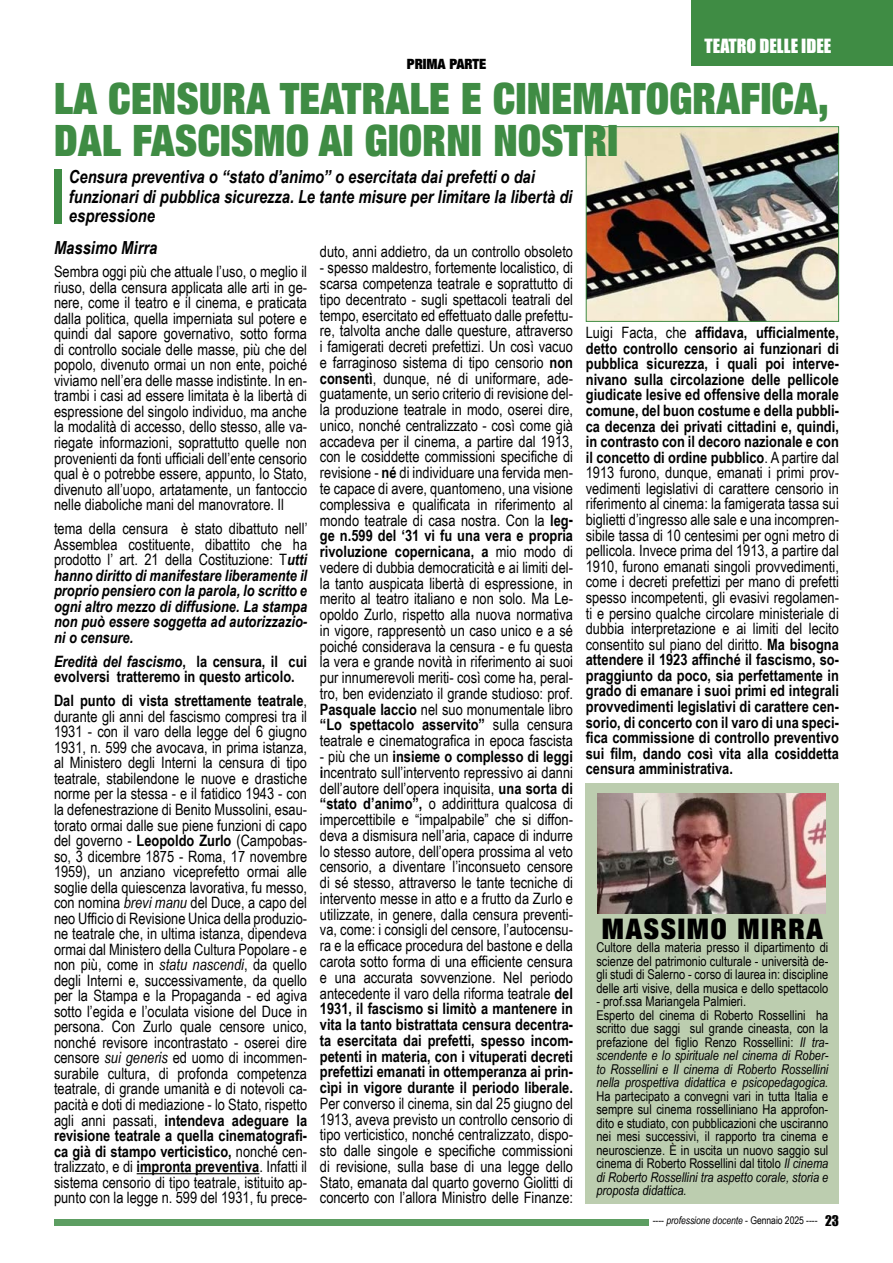
<style>
.page{position:relative;width:893px;height:1263px;background:#fff}
.page>*{position:absolute;margin:0;border:0;box-sizing:border-box;transform-origin:0 0}
.t1{font:900 condensed 43.5px/42px "Helvetica Neue LT Pro";letter-spacing:.01em;color:#3f8c44;scale:.94 1}
.t2{font:900 condensed 28.5px "Helvetica Neue LT Std";letter-spacing:.06em;color:#000}
.t3{font:italic 700 18px/19.5px "Arial Narrow";color:#000}
.t4{font:18px "Impact";color:#fff}
.t5{font:15.6px/15.8px "Arial Narrow";color:#000;text-align:justify}
.t6{font:700 15.6px/15.6px "Arial Narrow";color:#000}
.t7{font:italic 700 15.6px/15.5px "Arial Narrow";color:#000;text-align:justify}
.t8{font:900 condensed 14.25px "Helvetica Neue LT Pro";color:#000}
.t9{font:13.5px/13.5px "Arial Narrow";color:#000;text-align:justify}
.t10{font:10.5px "Arial Narrow";letter-spacing:-.005em;color:#000}
.s1{font-weight:700}
.s2{font-weight:400;font-style:normal}
.s3{font-style:italic}
.s4{font-weight:400}
.s5{font-family:"Impact";font-size:13.5px}
</style>
<div class="page">
<div style="left:54px;top:1219px;width:594px;height:6px;background:#5d9e62"></div>
<hr style="left:137px;top:1173px;width:122px;height:1px;background:#000">
<div style="left:54px;top:170px;width:7px;height:54px;background:#3f8c44"></div>
<div style="left:692px;top:0;width:201px;height:65px;background:#3f8c44"></div>
<div style="left:586px;top:783px;width:253px;height:420px;background:#bccdaf"></div>
<img style="left:597px;top:793px;width:229px;height:120px">
<img style="left:588px;top:128px;width:249px;height:192px">
<div style="left:586px;top:126px;width:253px;height:196px;border:1px solid #3f8c44"></div>
<p class="t8" style="left:407px;top:54px;width:81px">PRIMA PARTE</p>
<p class="t4" style="left:705px;top:32px;width:128px">TEATRO DELLE IDEE</p>
<h1 class="t1" style="left:54px;top:76px;width:826px">LA CENSURA TEATRALE E CINEMATOGRAFICA,<br>DAL FASCISMO AI GIORNI NOSTRI</h1>
<p class="t3" style="left:69px;top:166px;width:505px">Censura preventiva o “stato d’animo” o esercitata dai prefetti o dai funzionari di pubblica sicurezza. Le tante misure per limitare la libertà di espressione</p>
<p class="t3" style="left:54px;top:237px;width:105px">Massimo Mirra</p>
<p class="t5" style="left:320px;top:243px;width:255px">duto, anni addietro, da un controllo obsoleto</p>
<p class="t5" style="left:320px;top:259px;width:255px">- spesso maldestro, fortemente localistico, di scarsa competenza teatrale e soprattutto di tipo decentrato - sugli spettacoli teatrali del tempo, esercitato ed effettuato dalle prefettu&shy;re, talvolta anche dalle questure, attraverso i famigerati decreti prefettizi. Un così vacuo e farraginoso sistema di tipo censorio <span class="s1">non consentì</span>, dunque, né di uniformare, ade&shy;guatamente, un serio criterio di revisione del&shy;la produzione teatrale in modo, oserei dire, unico, nonché centralizzato - così come già accadeva per il cinema, a partire dal 1913, con le cosiddette commissioni specifiche di revisione - <span class="s1">né</span> di individuare una fervida men&shy;te capace di avere, quantomeno, una visione complessiva e qualificata in riferimento al mondo teatrale di casa nostra. Con la <span class="s1">leg&shy;ge n.599 del ‘31 vi fu una vera e propria rivoluzione copernicana, a</span> mio modo di vedere di dubbia democraticità e ai limiti del&shy;la tanto auspicata libertà di espressione, in merito al teatro italiano e non solo. Ma Le&shy;opoldo Zurlo, rispetto alla nuova normativa in vigore, rappresentò un caso unico e a sé poiché considerava la censura - e fu questa la vera e grande novità in riferimento ai suoi pur innumerevoli meriti- così come ha, peral&shy;tro, ben evidenziato il grande studioso: prof.<br><span class="s1">Pasquale Iaccio</span> nel suo monumentale libro <span class="s1">“Lo spettacolo asservito”</span> sulla censura teatrale e cinematografica in epoca fascista</p>
<p class="t5" style="left:320px;top:748px;width:255px">- più che un <span class="s1">insieme o complesso di leggi i</span>ncentrato sull’intervento repressivo ai danni dell’autore dell’opera inquisita, <span class="s1">una sorta di “stato d’animo”,</span> o addirittura qualcosa di impercettibile e “impalpabile” che si diffon&shy;deva a dismisura nell’aria, capace di indurre lo stesso autore, dell’opera prossima al veto censorio, a diventare l’inconsueto censore di sé stesso, attraverso le tante tecniche di intervento messe in atto e a frutto da Zurlo e utilizzate, in genere, dalla censura preventi&shy;va, come: i consigli del censore, l’autocensu&shy;ra e la efficace procedura del bastone e della carota sotto forma di una efficiente censura e una accurata sovvenzione. Nel periodo antecedente il varo della riforma teatrale <span class="s1">del 1931, il fascismo si limitò a mantenere in vita la tanto bistrattata censura decentra&shy;ta esercitata dai prefetti, spesso incom&shy;petenti in materia, con i vituperati decreti prefettizi emanati in ottemperanza ai prin&shy;cìpi in vigore durante il periodo liberale.</span></p>
<p class="t5" style="left:320px;top:1095px;width:255px">Per converso il cinema, sin dal 25 giugno del 1913, aveva previsto un controllo censorio di tipo verticistico, nonché centralizzato, dispo&shy;sto dalle singole e specifiche commissioni di revisione, sulla base di una legge dello Stato, emanata dal quarto governo Giolitti di concerto con l’allora Ministro delle Finanze:</p>
<p class="t5" style="left:54px;top:263px;width:255px">Sembra oggi più che attuale l’uso, o meglio il riuso, della censura applicata alle arti in ge&shy;nere, come il teatro e il cinema, e praticata dalla politica, quella imperniata sul potere e quindi dal sapore governativo, sotto forma di controllo sociale delle masse, più che del popolo, divenuto ormai un non ente, poiché viviamo nell’era delle masse indistinte. In en&shy;trambi i casi ad essere limitata è la libertà di espressione del singolo individuo, ma anche la modalità di accesso, dello stesso, alle va&shy;riegate informazioni, soprattutto quelle non provenienti da fonti ufficiali dell’ente censorio qual è o potrebbe essere, appunto, lo Stato, divenuto all’uopo, artatamente, un fantoccio nelle diaboliche mani del manovratore. Il</p>
<p class="t7" style="left:54px;top:520px;width:255px"><span class="s2">tema della censura è stato dibattuto nell’ Assemblea costituente, dibattito che ha prodotto l’ art. 21 della Costituzione: T</span>utti hanno diritto di manifestare liberamente il proprio pensiero con la parola, lo scritto e ogni altro mezzo di diffusione. La stampa non può essere soggetta ad autorizzazio&shy;ni o censure.</p>
<p class="t6" style="left:54px;top:653px;width:255px"><span class="s3">Eredità del fascismo</span>, la censura, il cui evolversi tratteremo in questo articolo.</p>
<p class="t5" style="left:54px;top:692px;width:255px"><span class="s1">Dal punto di vista strettamente teatrale</span>, durante gli anni del fascismo compresi tra il 1931 - con il varo della legge del 6 giugno 1931, n. 599 che avocava, in prima istanza, al Ministero degli Interni la censura di tipo teatrale, stabilendone le nuove e drastiche norme per la stessa - e il fatidico 1943 - con la defenestrazione di Benito Mussolini, esau&shy;torato ormai dalle sue piene funzioni di capo del governo - <span class="s1">Leopoldo Zurlo</span> (Campobas&shy;so, 3 dicembre 1875 - Roma, 17 novembre 1959), un anziano viceprefetto ormai alle soglie della quiescenza lavorativa, fu messo, con nomina <span class="s3">brevi manu</span> del Duce, a capo del neo Ufficio di Revisione Unica della produzio&shy;ne teatrale che, in ultima istanza, dipendeva ormai dal Ministero della Cultura Popolare - e non più, come in <span class="s3">statu nascendi</span>, da quello degli Interni e, successivamente, da quello per la Stampa e la Propaganda - ed agiva sotto l’egida e l’oculata visione del Duce in persona. Con Zurlo quale censore unico, nonché revisore incontrastato - oserei dire censore <span class="s3">sui generis</span> ed uomo di incommen&shy;surabile cultura, di profonda competenza teatrale, di grande umanità e di notevoli ca&shy;pacità e doti di mediazione - lo Stato, rispetto agli anni passati, <span class="s1">intendeva adeguare la revisione teatrale a quella cinematografi&shy;ca già di stampo verticistico,</span> nonché cen&shy;tralizzato, e di <span class="s1">impronta preventiva</span>. Infatti il sistema censorio di tipo teatrale, istituito ap&shy;punto con la legge n. 599 del 1931, fu prece-</p>
<p class="t6" style="left:586px;top:324px;width:255px;text-align:justify"><span class="s4">Luigi Facta, che</span> affidava, ufficialmente, detto controllo censorio ai funzionari di pubblica sicurezza, i quali poi interve&shy;nivano sulla circolazione delle pellicole giudicate lesive ed offensive della morale comune, del buon costume e della pubbli&shy;ca decenza dei privati cittadini e, quindi, in contrasto con il decoro nazionale e con il concetto di ordine pubblico<span class="s4">. A partire dal 1913 furono, dunque, emanati i primi prov&shy;vedimenti legislativi di carattere censorio in riferimento al cinema: la famigerata tassa sui biglietti d’ingresso alle sale e una incompren&shy;sibile tassa di 10 centesimi per ogni metro di pellicola. Invece prima del 1913, a partire dal 1910, furono emanati singoli provvedimenti, come i decreti prefettizi per mano di prefetti spesso incompetenti, gli evasivi regolamen&shy;ti e persino qualche circolare ministeriale di dubbia interpretazione e ai limiti del lecito consentito sul piano del diritto.</span> Ma bisogna attendere il 1923 affinché il fascismo, so&shy;praggiunto da poco, sia perfettamente in grado di emanare i suoi primi ed integrali provvedimenti legislativi di carattere cen&shy;sorio, di concerto con il varo di una speci&shy;fica commissione di controllo preventivo sui film, dando così vita alla cosiddetta censura amministrativa.</p>
<h2 class="t2" style="left:602px;top:910px;width:223px">MASSIMO MIRRA</h2>
<p class="t9" style="left:596px;top:940px;width:233px">Cultore della materia presso il dipartimento di scienze del patrimonio culturale - università de&shy;gli studi di Salerno - corso di laurea in: discipline delle arti visive, della musica e dello spettacolo</p>
<p class="t9" style="left:596px;top:994px;width:233px;text-align:left">- prof.ssa Mariangela Palmieri.<br>Esperto del cinema di Roberto Rossellini ha scritto due saggi sul grande cineasta, con la prefazione del figlio Renzo Rossellini: <span class="s3">Il tra&shy;scendente e lo spirituale nel cinema di Rober&shy;to Rossellini e Il cinema di Roberto Rossellini nella prospettiva didattica e psicopedagogica.</span></p>
<p class="t9" style="left:596px;top:1089px;width:233px">Ha partecipato a convegni vari in tutta Italia e sempre sul cinema rosselliniano Ha approfon&shy;dito e studiato, con pubblicazioni che usciranno nei mesi successivi, il rapporto tra cinema e neuroscienze. È in uscita un nuovo saggio sul cinema di Roberto Rossellini dal titolo <span class="s3">Il cinema di Roberto Rossellini tra aspetto corale, storia e proposta didattica.</span></p>
<p class="t10" style="left:653px;top:1213px;width:188px">---- <span class="s3">professione docente</span> - Gennaio 2025 ---- <span class="s5">23</span></p>
</div>
